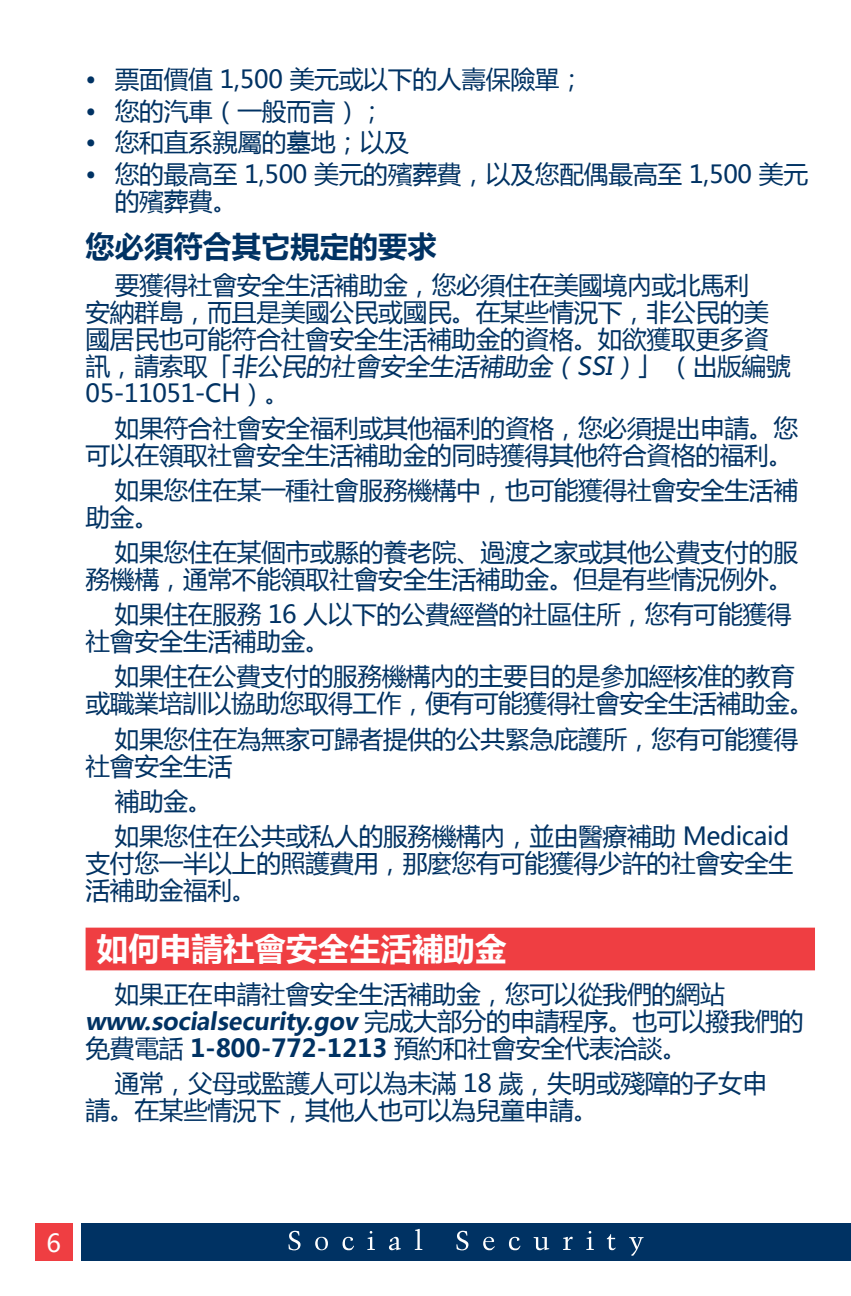
<style>
.page{position:relative;width:851px;height:1296px;background:#fff}
.page>*{position:absolute;margin:0;border:0;box-sizing:border-box;transform-origin:0 0}
.H1-1{font:700 31.5px "Microsoft Ya Hei";color:#fff}
.t1{font:700 29.25px "Microsoft Ya Hei";color:#003263}
.Paragraph{font:24.75px/27px "Microsoft Ya Hei";letter-spacing:-.015em;color:#003263}
.t2{font:24.75px "Microsoft Ya Hei";color:#fff}
.Paragraph-2{font:700 23.62px "Microsoft Ya Hei";color:#003263}
.s1{font-weight:400;font-size:24.75px}
.s2{font-weight:700}
</style>
<div class="page">
<div style="left:35px;top:1223px;width:38px;height:38px;background:#ef3e42"></div>
<div style="left:81px;top:1223px;width:769px;height:38px;background:#003263"></div>
<svg style="left:288px;top:1229px;width:355px;height:27px"></svg>
<div style="left:86px;top:928px;width:729px;height:42px;background:#ef3e42"></div>
<p class="Paragraph" style="left:86px;top:65px;width:500px">• 票面價值 1,500 美元或以下的人壽保險單；</p>
<p class="Paragraph" style="left:86px;top:96px;width:300px">• 您的汽車（一般而言）；</p>
<p class="Paragraph" style="left:86px;top:128px;width:325px">• 您和直系親屬的墓地；以及</p>
<p class="Paragraph" style="left:115px;top:160px;width:695px;text-indent:-29px">• 您的最高至 1,500 美元的殯葬費，以及您配偶最高至 1,500 美元的殯葬費。</p>
<h2 class="t1" style="left:86px;top:226px;width:352px">您必須符合其它規定的要求</h2>
<p class="Paragraph" style="left:86px;top:271px;width:706px;text-indent:29px">要獲得社會安全生活補助金，您必須住在美國境內或北馬利<br>安納群島，而且是美國公民或國民。在某些情況下，非公民的美國居民也可能符合社會安全生活補助金的資格。如欲獲取更多資訊，請索取「非公民的社會安全生活補助金（SSI）」 （出版編號<br>05-11051-CH）。</p>
<p class="Paragraph" style="left:86px;top:414px;width:714px;text-align:right">如果符合社會安全福利或其他福利的資格，您必須提出申請。您可以在領取社會安全生活補助金的同時獲得其他符合資格的福利。</p>
<p class="Paragraph" style="left:86px;top:476px;width:714px;text-indent:29px">如果您住在某一種社會服務機構中，也可能獲得社會安全生活補助金。</p>
<p class="Paragraph" style="left:86px;top:538px;width:714px;text-align:right">如果您住在某個市或縣的養老院、過渡之家或其他公費支付的服務機構，通常不能領取社會安全生活補助金。但是有些情況例外。</p>
<p class="Paragraph" style="left:86px;top:600px;width:707px;text-indent:29px">如果住在服務 16 人以下的公費經營的社區住所，您有可能獲得社會安全生活補助金。</p>
<p class="Paragraph" style="left:86px;top:662px;width:730px;text-align:center">如果住在公費支付的服務機構內的主要目的是參加經核准的教育<br>或職業培訓以協助您取得工作，便有可能獲得社會安全生活補助金。</p>
<p class="Paragraph" style="left:86px;top:724px;width:714px;text-indent:29px">如果您住在為無家可歸者提供的公共緊急庇護所，您有可能獲得社會安全生活</p>
<p class="Paragraph" style="left:115px;top:786px;width:99px">補助金。</p>
<p class="Paragraph" style="left:86px;top:822px;width:709px;text-indent:29px">如果您住在公共或私人的服務機構內，並由醫療補助 Medicaid支付您一半以上的照護費用，那麼您有可能獲得少許的社會安全生活補助金福利。</p>
<h1 class="H1-1" style="left:97px;top:927px;width:411px">如何申請社會安全生活補助金</h1>
<p class="Paragraph" style="left:115px;top:980px;width:611px">如果正在申請社會安全生活補助金，您可以從我們的網站</p>
<p class="Paragraph-2" style="left:86px;top:1005px;width:719px">www.socialsecurity.gov <span class="s1">完成大部分的申請程序。也可以撥我們的</span></p>
<p class="Paragraph" style="left:86px;top:1034px;width:603px">免費電話 <span class="s2">1-800-772-1213</span> 預約和社會安全代表洽談。</p>
<p class="Paragraph" style="left:86px;top:1069px;width:683px;text-indent:29px">通常，父母或監護人可以為未滿 18 歲，失明或殘障的子女申請。在某些情況下，其他人也可以為兒童申請。</p>
<p class="t2" style="left:46px;top:1227px;width:16px">6</p>
</div>
